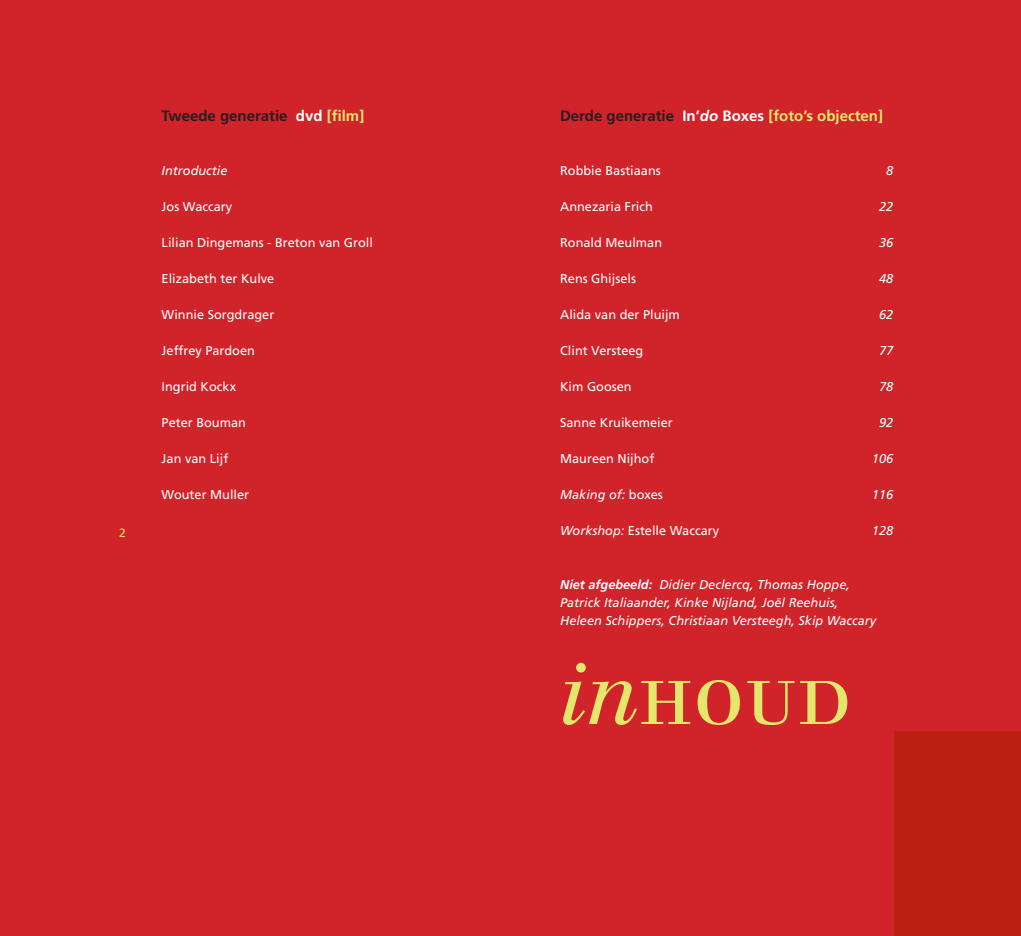
<style>
.page{position:relative;width:1021px;height:936px;background:#fff}
.page>*{position:absolute;margin:0;border:0;box-sizing:border-box;transform-origin:0 0}
.t1{font:84px "Walbaum Roman SC";color:#e4e76b}
.t2{font:700 15px "Frutiger LT Std";color:#e4e76b}
.t3{font:700 15px "Frutiger LT Std";color:#231f20}
.t4{font:12.75px "Frutiger LT Std";color:#fff}
.t5{font:italic 12.75px/18px "Frutiger LT Std";color:#fff}
.t6{font:12px "Frutiger LT Std";color:#e4e76b}
.s1{color:#fff}
.s2{color:#e4e76b}
.s3{color:#231f20}
.s4{font-style:italic;color:#fff}
.s5{font-style:normal}
.s6{font-style:italic}
.s7{font-weight:700}
.s8{font-family:"Walbaum Italic Os F";font-size:85.5px}
</style>
<div class="page">
<div style="left:0;top:0;width:1020px;height:935px;background:#d1232a"></div>
<div style="left:894px;top:731px;width:126px;height:204px;background:#ba1f11"></div>
<p class="t6" style="left:119px;top:525px;width:8px">2</p>
<p class="t3" style="left:162px;top:107px;width:204px">Tweede generatie <span class="s1">dvd</span> <span class="s2">[film]</span></p>
<p class="t5" style="left:162px;top:162px;width:67px">Introductie</p>
<p class="t4" style="left:162px;top:199px;width:72px">Jos Waccary</p>
<p class="t4" style="left:162px;top:235px;width:213px">Lilian Dingemans - Breton van Groll</p>
<p class="t4" style="left:162px;top:271px;width:114px">Elizabeth ter Kulve</p>
<p class="t4" style="left:162px;top:307px;width:114px">Winnie Sorgdrager</p>
<p class="t4" style="left:162px;top:343px;width:95px">Jeffrey Pardoen</p>
<p class="t4" style="left:162px;top:379px;width:76px">Ingrid Kockx</p>
<p class="t4" style="left:162px;top:415px;width:86px">Peter Bouman</p>
<p class="t4" style="left:162px;top:451px;width:68px">Jan van Lijf</p>
<p class="t4" style="left:162px;top:487px;width:89px">Wouter Muller</p>
<p class="t2" style="left:560px;top:107px;width:324px"><span class="s3">Derde generatie</span> <span class="s1">In’</span><span class="s4">do</span> <span class="s1">Boxes</span> [foto’s objecten]</p>
<p class="t4" style="left:560px;top:163px;width:102px">Robbie Bastiaans</p>
<p class="t5" style="left:886px;top:162px;width:9px">8</p>
<p class="t4" style="left:560px;top:199px;width:94px">Annezaria Frich</p>
<p class="t5" style="left:879px;top:198px;width:16px">22</p>
<p class="t4" style="left:560px;top:235px;width:104px">Ronald Meulman</p>
<p class="t5" style="left:879px;top:234px;width:16px">36</p>
<p class="t4" style="left:560px;top:271px;width:77px">Rens Ghijsels</p>
<p class="t5" style="left:879px;top:270px;width:16px">48</p>
<p class="t4" style="left:560px;top:307px;width:121px">Alida van der Pluijm</p>
<p class="t5" style="left:879px;top:306px;width:16px">62</p>
<p class="t4" style="left:560px;top:343px;width:85px">Clint Versteeg</p>
<p class="t5" style="left:879px;top:342px;width:16px">77</p>
<p class="t4" style="left:560px;top:379px;width:73px">Kim Goosen</p>
<p class="t5" style="left:879px;top:378px;width:16px">78</p>
<p class="t4" style="left:560px;top:415px;width:114px">Sanne Kruikemeier</p>
<p class="t5" style="left:879px;top:414px;width:16px">92</p>
<p class="t4" style="left:560px;top:451px;width:96px">Maureen Nijhof</p>
<p class="t5" style="left:872px;top:450px;width:23px">106</p>
<p class="t5" style="left:560px;top:486px;width:104px">Making of: <span class="s5">boxes</span></p>
<p class="t5" style="left:872px;top:486px;width:23px">116</p>
<p class="t4" style="left:560px;top:523px;width:160px"><span class="s6">Workshop:</span> Estelle Waccary</p>
<p class="t5" style="left:872px;top:522px;width:23px">128</p>
<p class="t5" style="left:560px;top:576px;width:318px"><span class="s7">Niet afgebeeld:</span> Didier Declercq, Thomas Hoppe,<br>Patrick Italiaander, Kinke Nijland, Joël Reehuis,<br>Heleen Schippers, Christiaan Versteegh, Skip Waccary</p>
<h1 class="t1" style="left:559px;top:644px;width:294px"><span class="s8">in</span>houd</h1>
</div>
